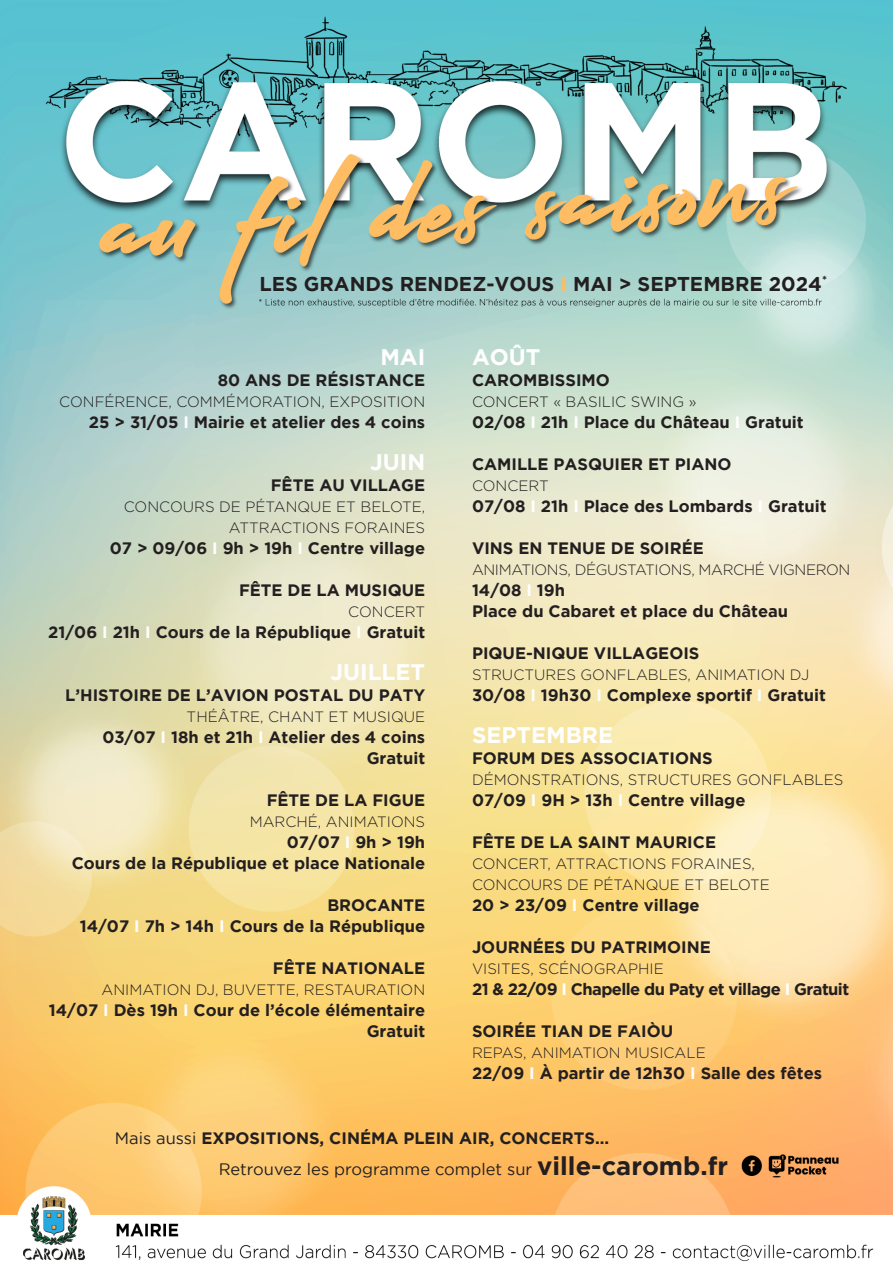
<style>
.page{position:relative;width:893px;height:1263px;background:#fff}
.page>*{position:absolute;margin:0;border:0;box-sizing:border-box;transform-origin:0 0}
.t1{font:700 22.5px "Gotham";color:#fff}
.t2{font:700 19.95px "Gotham";color:#231f20}
.t3{font:700 16.5px "Gotham";color:#231f20}
.t4{font:16.5px/30.6px "Gotham";color:#231f20}
.t5{font:700 16.5px "Gotham";letter-spacing:-.035em;color:#231f20}
.t6{font:300 15px "Gotham";color:#231f20}
.t7{font:300 15px "Gotham";letter-spacing:-.025em;color:#231f20}
.s1{color:#febd62}
.s2{color:#fff}
.s3{font-weight:700}
.s4{font-weight:700;font-size:25.5px}
</style>
<div class="page">
<img style="left:0;top:0;width:893px;height:1262px">
<p class="t2" style="left:259px;top:272px;width:569px">LES GRANDS RENDEZ-VOUS <span class="s1">I</span> MAI &gt; SEPTEMBRE 2024<sup>*</sup></p>
<p class="t1" style="left:380px;top:344px;width:46px">MAI</p>
<p class="t3" style="left:218px;top:371px;width:209px">80 ANS DE RÉSISTANCE</p>
<p class="t6" style="left:59px;top:394px;width:367px">CONFÉRENCE, COMMÉMORATION, EXPOSITION</p>
<p class="t3" style="left:89px;top:413px;width:338px">25 &gt; 31/05 <span class="s2">I</span> Mairie et atelier des 4 coins</p>
<p class="t1" style="left:370px;top:449px;width:57px">JUIN</p>
<p class="t3" style="left:271px;top:476px;width:156px">FÊTE AU VILLAGE</p>
<p class="t6" style="left:124px;top:499px;width:303px">CONCOURS DE PÉTANQUE ET BELOTE,</p>
<p class="t6" style="left:229px;top:520px;width:198px">ATTRACTIONS FORAINES</p>
<p class="t3" style="left:110px;top:539px;width:317px">07 &gt; 09/06 <span class="s2">I</span> 9h &gt; 19h <span class="s2">I</span> Centre village</p>
<p class="t3" style="left:239px;top:581px;width:188px">FÊTE DE LA MUSIQUE</p>
<p class="t6" style="left:348px;top:604px;width:78px">CONCERT</p>
<p class="t3" style="left:48px;top:623px;width:378px">21/06 <span class="s2">I</span> 21h <span class="s2">I</span> Cours de la République <span class="s2">I</span> Gratuit</p>
<p class="t1" style="left:330px;top:659px;width:96px">JUILLET</p>
<p class="t3" style="left:65px;top:686px;width:361px">L’HISTOIRE DE L’AVION POSTAL DU PATY</p>
<p class="t6" style="left:187px;top:709px;width:240px">THÉÂTRE, CHANT ET MUSIQUE</p>
<p class="t3" style="left:102px;top:728px;width:324px">03/07 <span class="s2">I</span> 18h et 21h <span class="s2">I</span> Atelier des 4 coins</p>
<p class="t3" style="left:367px;top:749px;width:60px">Gratuit</p>
<p class="t3" style="left:267px;top:791px;width:160px">FÊTE DE LA FIGUE</p>
<p class="t6" style="left:250px;top:814px;width:177px">MARCHÉ, ANIMATIONS</p>
<p class="t3" style="left:287px;top:833px;width:140px">07/07 <span class="s2">I</span> 9h &gt; 19h</p>
<p class="t3" style="left:72px;top:854px;width:355px">Cours de la République et place Nationale</p>
<p class="t3" style="left:327px;top:896px;width:99px">BROCANTE</p>
<p class="t3" style="left:80px;top:917px;width:347px">14/07 <span class="s2">I</span> 7h &gt; 14h <span class="s2">I</span> Cours de la République</p>
<p class="t3" style="left:273px;top:959px;width:154px">FÊTE NATIONALE</p>
<p class="t6" style="left:102px;top:982px;width:325px">ANIMATION DJ, BUVETTE, RESTAURATION</p>
<p class="t3" style="left:49px;top:1001px;width:378px">14/07 <span class="s2">I</span> Dès 19h <span class="s2">I</span> Cour de l’école élémentaire</p>
<p class="t3" style="left:367px;top:1022px;width:60px">Gratuit</p>
<p class="t1" style="left:472px;top:344px;width:70px">AOÛT</p>
<p class="t3" style="left:472px;top:371px;width:139px">CAROMBISSIMO</p>
<p class="t6" style="left:472px;top:394px;width:226px">CONCERT « BASILIC SWING »</p>
<p class="t3" style="left:472px;top:413px;width:333px">02/08 <span class="s2">I</span> 21h <span class="s2">I</span> Place du Château <span class="s2">I</span> Gratuit</p>
<p class="t3" style="left:472px;top:455px;width:261px">CAMILLE PASQUIER ET PIANO</p>
<p class="t6" style="left:472px;top:478px;width:78px">CONCERT</p>
<p class="t3" style="left:472px;top:497px;width:356px">07/08 <span class="s2">I</span> 21h <span class="s2">I</span> Place des Lombards <span class="s2">I</span> Gratuit</p>
<p class="t3" style="left:472px;top:539px;width:233px">VINS EN TENUE DE SOIRÉE</p>
<p class="t7" style="left:472px;top:562px;width:380px">ANIMATIONS, DÉGUSTATIONS, MARCHÉ VIGNERON</p>
<p class="t3" style="left:472px;top:581px;width:95px">14/08 <span class="s2">I</span> 19h</p>
<p class="t3" style="left:472px;top:602px;width:318px">Place du Cabaret et place du Château</p>
<p class="t3" style="left:472px;top:644px;width:229px">PIQUE-NIQUE VILLAGEOIS</p>
<p class="t6" style="left:472px;top:667px;width:339px">STRUCTURES GONFLABLES, ANIMATION DJ</p>
<p class="t3" style="left:472px;top:686px;width:355px">30/08 <span class="s2">I</span> 19h30 <span class="s2">I</span> Complexe sportif <span class="s2">I</span> Gratuit</p>
<p class="t1" style="left:472px;top:722px;width:143px">SEPTEMBRE</p>
<p class="t3" style="left:472px;top:749px;width:242px">FORUM DES ASSOCIATIONS</p>
<p class="t6" style="left:472px;top:772px;width:373px">DÉMONSTRATIONS, STRUCTURES GONFLABLES</p>
<p class="t3" style="left:472px;top:791px;width:275px">07/09 <span class="s2">I</span> 9H &gt; 13h <span class="s2">I</span> Centre village</p>
<p class="t3" style="left:472px;top:833px;width:246px">FÊTE DE LA SAINT MAURICE</p>
<p class="t6" style="left:472px;top:856px;width:285px">CONCERT, ATTRACTIONS FORAINES,</p>
<p class="t6" style="left:472px;top:877px;width:299px">CONCOURS DE PÉTANQUE ET BELOTE</p>
<p class="t3" style="left:472px;top:896px;width:229px">20 &gt; 23/09 <span class="s2">I</span> Centre village</p>
<p class="t3" style="left:472px;top:938px;width:240px">JOURNÉES DU PATRIMOINE</p>
<p class="t6" style="left:472px;top:961px;width:193px">VISITES, SCÉNOGRAPHIE</p>
<p class="t5" style="left:472px;top:980px;width:379px">21 &amp; 22/09 <span class="s2">I</span> Chapelle du Paty et village <span class="s2">I</span> Gratuit</p>
<p class="t3" style="left:472px;top:1022px;width:203px">SOIRÉE TIAN DE FAIÒU</p>
<p class="t6" style="left:472px;top:1045px;width:235px">REPAS, ANIMATION MUSICALE</p>
<p class="t3" style="left:472px;top:1064px;width:352px">22/09 <span class="s2">I</span> À partir de 12h30 <span class="s2">I</span> Salle des fêtes</p>
<p class="t4" style="left:219px;top:1122px;width:511px;text-indent:-104px">Mais aussi <span class="s3">EXPOSITIONS, CINÉMA PLEIN AIR, CONCERTS...<br></span>Retrouvez les programme complet sur <span class="s4">ville-caromb.fr</span></p>
</div>
